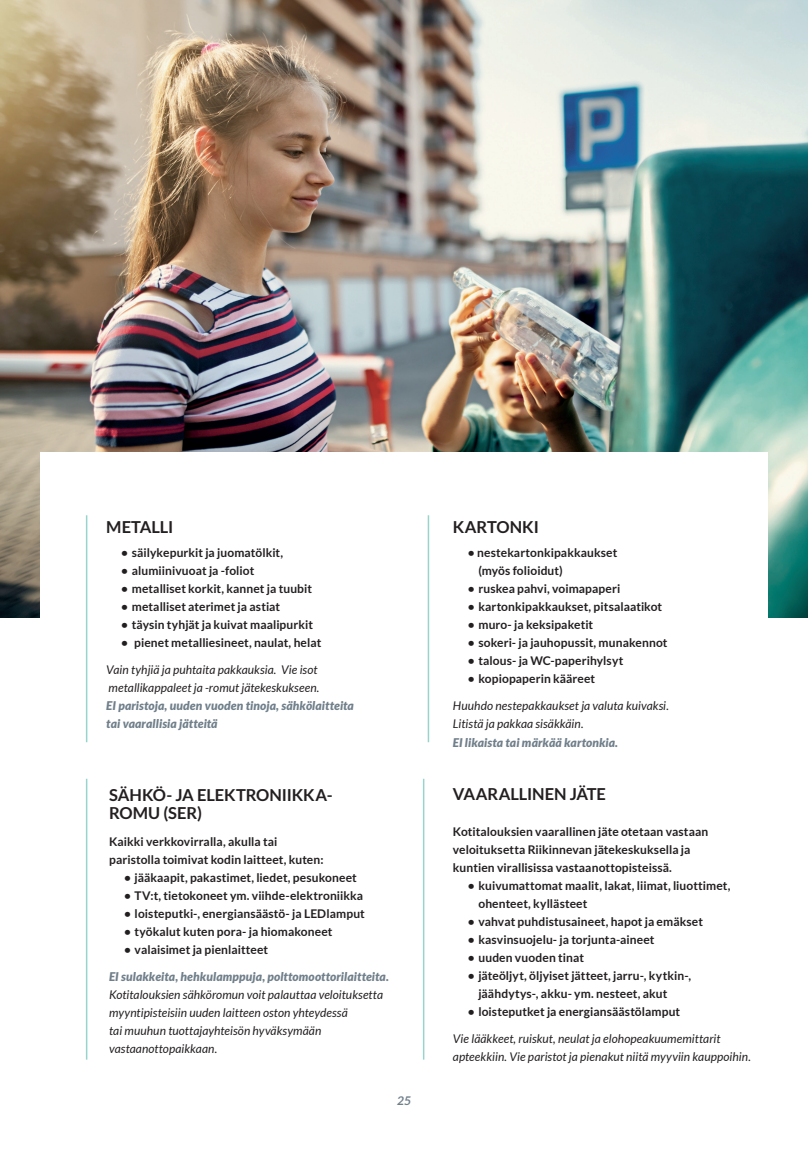
<style>
.page{position:relative;width:808px;height:1149px;background:#fff}
.page>*{position:absolute;margin:0;border:0;box-sizing:border-box;transform-origin:0 0}
.ESITETEKSTI{font:700 16.5px "Lato";letter-spacing:-.005em;color:#231f20}
.ESITETEKSTI-2{font:700 12px/18px "Lato";letter-spacing:.005em;color:#231f20}
.ESITETEKSTI-3{font:italic 12px "Lato";letter-spacing:.005em;color:#231f20}
.ESITETEKSTI-4{font:italic 900 12px "Lato";letter-spacing:.01em;color:#707f8a}
.t1{font:italic 700 12px "Lato";color:#707f8a}
</style>
<div class="page">
<img style="left:0;top:0;width:808px;height:617px">
<div style="left:40px;top:452px;width:728px;height:634px;background:#fff"></div>
<hr style="left:86px;top:515px;width:1px;height:227px;background:#97d5cc">
<hr style="left:428px;top:515px;width:1px;height:227px;background:#97d5cc">
<hr style="left:86px;top:778px;width:1px;height:281px;background:#97d5cc">
<hr style="left:423px;top:778px;width:1px;height:281px;background:#97d5cc">
<p class="ESITETEKSTI" style="left:106px;top:517px;width:69px">METALLI</p>
<p class="ESITETEKSTI-2" style="left:121px;top:543px;width:163px">• säilykepurkit ja juomatölkit,</p>
<p class="ESITETEKSTI-2" style="left:121px;top:561px;width:135px">• alumiinivuoat ja -foliot</p>
<p class="ESITETEKSTI-2" style="left:121px;top:579px;width:192px">• metalliset korkit, kannet ja tuubit</p>
<p class="ESITETEKSTI-2" style="left:121px;top:597px;width:160px">• metalliset aterimet ja astiat</p>
<p class="ESITETEKSTI-2" style="left:121px;top:615px;width:193px">• täysin tyhjät ja kuivat maalipurkit</p>
<p class="ESITETEKSTI-2" style="left:121px;top:633px;width:201px">• pienet metalliesineet, naulat, helat</p>
<p class="ESITETEKSTI-3" style="left:106px;top:663px;width:213px">Vain tyhjiä ja puhtaita pakkauksia. Vie isot</p>
<p class="ESITETEKSTI-3" style="left:109px;top:681px;width:212px">metallikappaleet ja -romut jätekeskukseen.</p>
<p class="ESITETEKSTI-4" style="left:106px;top:698px;width:249px">EI paristoja, uuden vuoden tinoja, sähkölaitteita</p>
<p class="ESITETEKSTI-4" style="left:106px;top:716px;width:113px">tai vaarallisia jätteitä</p>
<p class="ESITETEKSTI" style="left:109px;top:784px;width:225px">SÄHKÖ- JA ELEKTRONIIKKA-</p>
<p class="ESITETEKSTI" style="left:109px;top:802px;width:94px">ROMU (SER)</p>
<p class="ESITETEKSTI-2" style="left:109px;top:831px;width:170px">Kaikki verkkovirralla, akulla tai</p>
<p class="ESITETEKSTI-2" style="left:109px;top:849px;width:216px">paristolla toimivat kodin laitteet, kuten:</p>
<p class="ESITETEKSTI-2" style="left:124px;top:867px;width:234px">• jääkaapit, pakastimet, liedet, pesukoneet</p>
<p class="ESITETEKSTI-2" style="left:124px;top:885px;width:240px">• TV:t, tietokoneet ym. viihde-elektroniikka</p>
<p class="ESITETEKSTI-2" style="left:124px;top:903px;width:242px">• loisteputki-, energiansäästö- ja LEDlamput</p>
<p class="ESITETEKSTI-2" style="left:124px;top:921px;width:210px">• työkalut kuten pora- ja hiomakoneet</p>
<p class="ESITETEKSTI-2" style="left:124px;top:939px;width:145px">• valaisimet ja pienlaitteet</p>
<p class="ESITETEKSTI-4" style="left:109px;top:968px;width:281px">EI sulakkeita, hehkulamppuja, polttomoottorilaitteita.</p>
<p class="ESITETEKSTI-3" style="left:109px;top:987px;width:275px">Kotitalouksien sähköromun voit palauttaa veloituksetta</p>
<p class="ESITETEKSTI-3" style="left:109px;top:1005px;width:240px">myyntipisteisiin uuden laitteen oston yhteydessä</p>
<p class="ESITETEKSTI-3" style="left:109px;top:1023px;width:214px">tai muuhun tuottajayhteisön hyväksymään</p>
<p class="ESITETEKSTI-3" style="left:109px;top:1041px;width:110px">vastaanottopaikkaan.</p>
<p class="t1" style="left:397px;top:1093px;width:15px">25</p>
<p class="ESITETEKSTI" style="left:453px;top:517px;width:87px">KARTONKI</p>
<p class="ESITETEKSTI-2" style="left:468px;top:543px;width:151px">• nestekartonkipakkaukset</p>
<p class="ESITETEKSTI-2" style="left:478px;top:561px;width:86px">(myös folioidut)</p>
<p class="ESITETEKSTI-2" style="left:468px;top:579px;width:154px">• ruskea pahvi, voimapaperi</p>
<p class="ESITETEKSTI-2" style="left:468px;top:597px;width:196px">• kartonkipakkaukset, pitsalaatikot</p>
<p class="ESITETEKSTI-2" style="left:468px;top:615px;width:127px">• muro- ja keksipaketit</p>
<p class="ESITETEKSTI-2" style="left:468px;top:633px;width:201px">• sokeri- ja jauhopussit, munakennot</p>
<p class="ESITETEKSTI-2" style="left:468px;top:651px;width:157px">• talous- ja WC-paperihylsyt</p>
<p class="ESITETEKSTI-2" style="left:468px;top:669px;width:129px">• kopiopaperin kääreet</p>
<p class="ESITETEKSTI-3" style="left:453px;top:699px;width:217px">Huuhdo nestepakkaukset ja valuta kuivaksi.</p>
<p class="ESITETEKSTI-3" style="left:453px;top:717px;width:132px">Litistä ja pakkaa sisäkkäin.</p>
<p class="ESITETEKSTI-4" style="left:453px;top:734px;width:167px">EI likaista tai märkää kartonkia.</p>
<p class="ESITETEKSTI" style="left:453px;top:784px;width:155px">VAARALLINEN JÄTE</p>
<p class="ESITETEKSTI-2" style="left:453px;top:822px;width:257px">Kotitalouksien vaarallinen jäte otetaan vastaan</p>
<p class="ESITETEKSTI-2" style="left:453px;top:840px;width:239px">veloituksetta Riikinnevan jätekeskuksella ja</p>
<p class="ESITETEKSTI-2" style="left:453px;top:858px;width:221px">kuntien virallisissa vastaanottopisteissä.</p>
<p class="ESITETEKSTI-2" style="left:478px;top:876px;width:254px;text-indent:-10px">• kuivumattomat maalit, lakat, liimat, liuottimet, ohenteet, kyllästeet</p>
<p class="ESITETEKSTI-2" style="left:468px;top:912px;width:237px">• vahvat puhdistusaineet, hapot ja emäkset</p>
<p class="ESITETEKSTI-2" style="left:468px;top:930px;width:188px">• kasvinsuojelu- ja torjunta-aineet</p>
<p class="ESITETEKSTI-2" style="left:468px;top:948px;width:118px">• uuden vuoden tinat</p>
<p class="ESITETEKSTI-2" style="left:468px;top:966px;width:225px">• jäteöljyt, öljyiset jätteet, jarru-, kytkin-,</p>
<p class="ESITETEKSTI-2" style="left:478px;top:984px;width:190px">jäähdytys-, akku- ym. nesteet, akut</p>
<p class="ESITETEKSTI-2" style="left:468px;top:1002px;width:214px">• loisteputket ja energiansäästölamput</p>
<p class="ESITETEKSTI-3" style="left:453px;top:1031px;width:269px">Vie lääkkeet, ruiskut, neulat ja elohopeakuumemittarit</p>
<p class="ESITETEKSTI-3" style="left:453px;top:1049px;width:300px">apteekkiin. Vie paristot ja pienakut niitä myyviin kauppoihin.</p>
</div>
